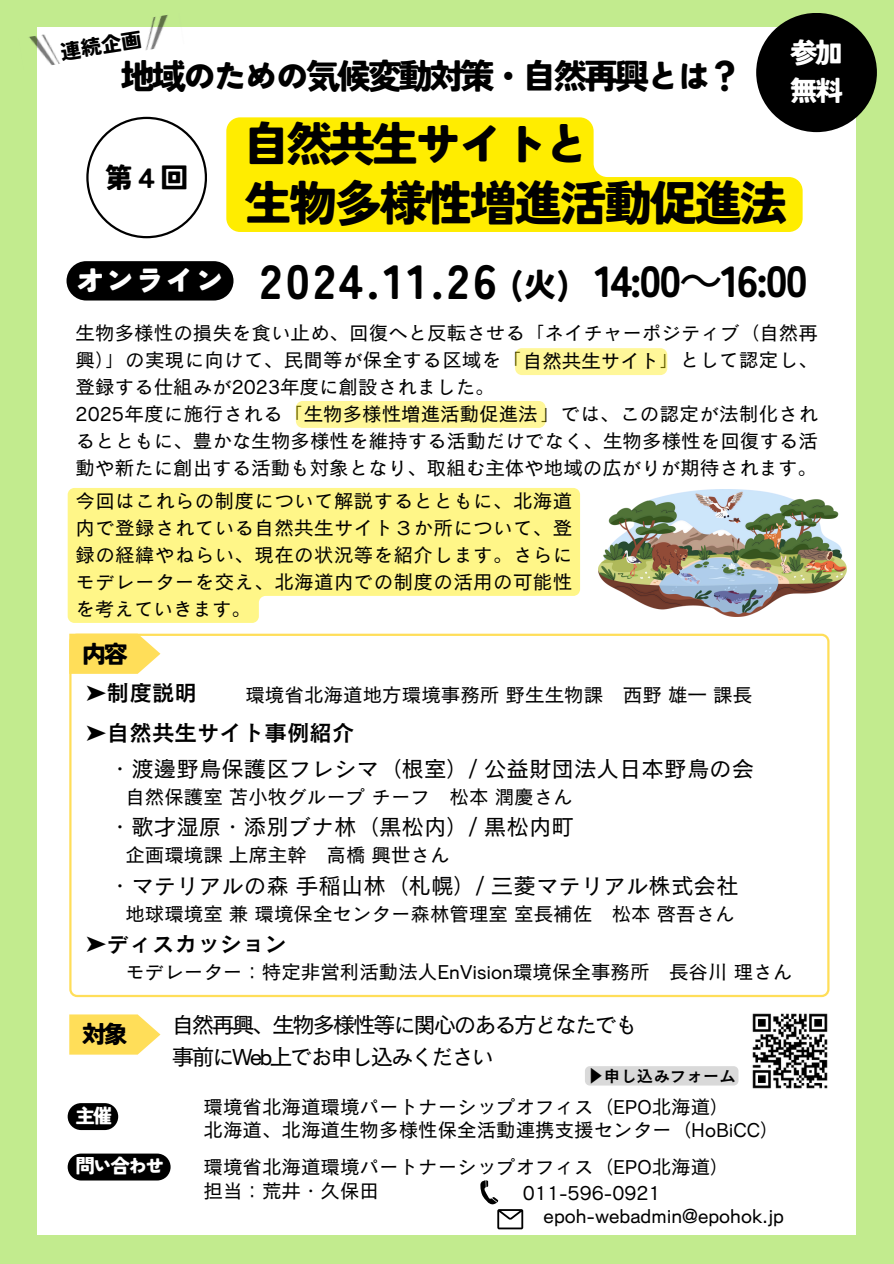
<style>
.page{position:relative;width:894px;height:1264px;background:#fff}
.page>*{position:absolute;margin:0;border:0;box-sizing:border-box;transform-origin:0 0}
.t1{font:900 48px/59.7px "Tsunagi Gothic";letter-spacing:-.06em;color:#000}
.t2{font:900 43.5px "Tsunagi Gothic";letter-spacing:-.045em;color:#000}
.t3{font:900 34.5px "Tsunagi Gothic";letter-spacing:-.105em;color:#000}
.t4{font:900 33px "Tsunagi Gothic";color:#000}
.t5{font:900 31.2px "Tsunagi Gothic";letter-spacing:-.045em;color:#fff}
.t6{font:900 27.75px/38.2px "Tsunagi Gothic";color:#fff}
.t7{font:900 27.75px "Tsunagi Gothic";color:#000}
.t8{font:900 24px "Tsunagi Gothic";color:#000}
.t9{font:22.5px "Canva Cezanne Pro N M";color:#000}
.t10{font:22.5px/31.5px "Canva Cezanne Pro N M";letter-spacing:-.105em;color:#000}
.t11{font:22.5px/39.3px "Canva Cezanne Pro N DB";color:#000}
.t12{font:900 20.55px "Tsunagi Gothic";color:#000}
.t13{font:19.5px/27px "Canva Cezanne Pro N M";color:#000}
.t14{font:900 19.5px "Tsunagi Gothic";letter-spacing:-.105em;color:#fff}
.t15{font:16.5px "Canva Cezanne Pro N DB";color:#000}
.s1{font-family:"Noto Sans CJ Ksc";font-weight:400}
.s2{font-family:"Free Serif"}
</style>
<div class="page">
<div style="left:0;top:0;width:893px;height:1263px;background:#c2eb8e"></div>
<div style="left:37px;top:28px;width:818px;height:1206px;background:#fff"></div>
<div style="left:756px;top:13px;width:120px;height:119px;background:#000;border-radius:50%"></div>
<svg style="left:69px;top:633px;width:760px;height:364px"></svg>
<svg style="left:69px;top:1014px;width:91px;height:40px"></svg>
<img style="left:28px;top:15px;width:157px;height:50px">
<svg style="left:480px;top:1180px;width:43px;height:49px"></svg>
<img style="left:598px;top:489px;width:248px;height:127px">
<img style="left:752px;top:1013px;width:76px;height:76px">
<svg style="left:226px;top:117px;width:576px;height:115px;fill:#ffed00"></svg>
<svg style="left:68px;top:1153px;width:102px;height:27px"></svg>
<svg style="left:66px;top:261px;width:167px;height:39px"></svg>
<div style="left:584px;top:1066px;width:154px;height:19px;background:#d9d9d9;border-radius:5px"></div>
<div style="left:68px;top:1103px;width:50px;height:27px;background:#000;border-radius:13px"></div>
<svg style="left:68px;top:488px;width:512px;height:135px;fill:#fff688"></svg>
<div style="left:515px;top:348px;width:152px;height:27px;background:#fff799;border-radius:7px"></div>
<div style="left:296px;top:401px;width:249px;height:27px;background:#fff799;border-radius:7px"></div>
<svg style="left:86px;top:117px;width:121px;height:121px"></svg>
<svg style="left:69px;top:633px;width:91px;height:41px"></svg>
<h6 class="t12" style="left:59px;top:42px;width:83px;rotate:-9deg">連続企画</h6>
<p class="t6" style="left:790px;top:33px;width:54px">参加無料</p>
<h2 class="t3" style="left:121px;top:59px;width:622px">地域のための気候変動対策・自然再興とは？</h2>
<h6 class="t1" style="left:242px;top:114px;width:546px">自然共生サイトと<br>生物多様性増進活動促進法</h6>
<h6 class="t7" style="left:105px;top:163px;width:85px">第４回</h6>
<p class="t5" style="left:75px;top:264px;width:152px">オンライン</p>
<p class="t1" style="left:260px;top:251px;width:238px">2024.11.26</p>
<h6 class="t4" style="left:510px;top:267px;width:61px">(火)</h6>
<h4 class="t2" style="left:594px;top:259px;width:214px">14:00<span class="s1">～</span>16:00</h4>
<h2 class="t13" style="left:76px;top:319px;width:743px">生物多様性の損失を食い止め、回復へと反転させる「ネイチャーポジティブ（自然再興）」の実現に向けて、民間等が保全する区域を「自然共生サイト」として認定し、登録する仕組みが2023年度に創設されました。<br>2025年度に施行される「生物多様性増進活動促進法」では、この認定が法制化されるとともに、豊かな生物多様性を維持する活動だけでなく、生物多様性を回復する活動や新たに創出する活動も対象となり、取組む主体や地域の広がりが期待されます。</h2>
<p class="t13" style="left:75px;top:486px;width:498px;text-align:justify">今回はこれらの制度について解説するとともに、北海道内で登録されている自然共生サイト３か所について、登録の経緯やねらい、現在の状況等を紹介します。さらにモデレーターを交え、北海道内での制度の活用の可能性を考えていきます。</p>
<p class="t8" style="left:82px;top:641px;width:47px">内容</p>
<p class="t11" style="left:86px;top:673px;width:270px"><span class="s2">➤</span>制度説明<br><span class="s2">➤</span>自然共生サイト事例紹介</p>
<p class="t9" style="left:109px;top:756px;width:646px">・渡邊野鳥保護区フレシマ（根室）/ 公益財団法人日本野鳥の会</p>
<p class="t13" style="left:125px;top:782px;width:449px">自然保護室苫小牧グループチーフ 松本潤慶さん</p>
<p class="t9" style="left:109px;top:815px;width:466px">・歌才湿原・添別ブナ林（黒松内）/ 黒松内町</p>
<p class="t13" style="left:125px;top:841px;width:325px">企画環境課上席主幹 高橋興世さん</p>
<p class="t9" style="left:109px;top:873px;width:631px">・マテリアルの森手稲山林（札幌）/ 三菱マテリアル株式会社</p>
<p class="t13" style="left:125px;top:899px;width:610px">地球環境室兼環境保全センター森林管理室室長補佐 松本啓吾さん</p>
<p class="t11" style="left:86px;top:923px;width:202px"><span class="s2">➤</span>ディスカッション</p>
<p class="t13" style="left:125px;top:958px;width:668px">モデレーター：特定非営利活動法人EnVision環境保全事務所 長谷川理さん</p>
<h5 class="t13" style="left:245px;top:681px;width:506px">環境省北海道地方環境事務所野生生物課 西野雄一課長</h5>
<h6 class="t8" style="left:82px;top:1022px;width:47px">対象</h6>
<h1 class="t10" style="left:172px;top:1008px;width:467px">自然再興、生物多様性等に関心のある方どなたでも事前にWeb上でお申し込みください</h1>
<h6 class="t15" style="left:587px;top:1067px;width:150px">▶申し込みフォーム</h6>
<h4 class="t14" style="left:75px;top:1105px;width:38px">主催</h4>
<h4 class="t13" style="left:203px;top:1094px;width:577px;line-height:23.7px">環境省北海道環境パートナーシップオフィス（EPO北海道）<br>北海道、北海道生物多様性保全活動連携支援センター（HoBiCC）</h4>
<h6 class="t14" style="left:75px;top:1156px;width:91px">問い合わせ</h6>
<h3 class="t13" style="left:203px;top:1154px;width:527px;line-height:23.7px">環境省北海道環境パートナーシップオフィス（EPO北海道）担当：荒井・久保田</h3>
<h2 class="t13" style="left:522px;top:1178px;width:139px">011-596-0921</h2>
<h3 class="t13" style="left:543px;top:1202px;width:242px">epoh-webadmin@epohok.jp</h3>
</div>
